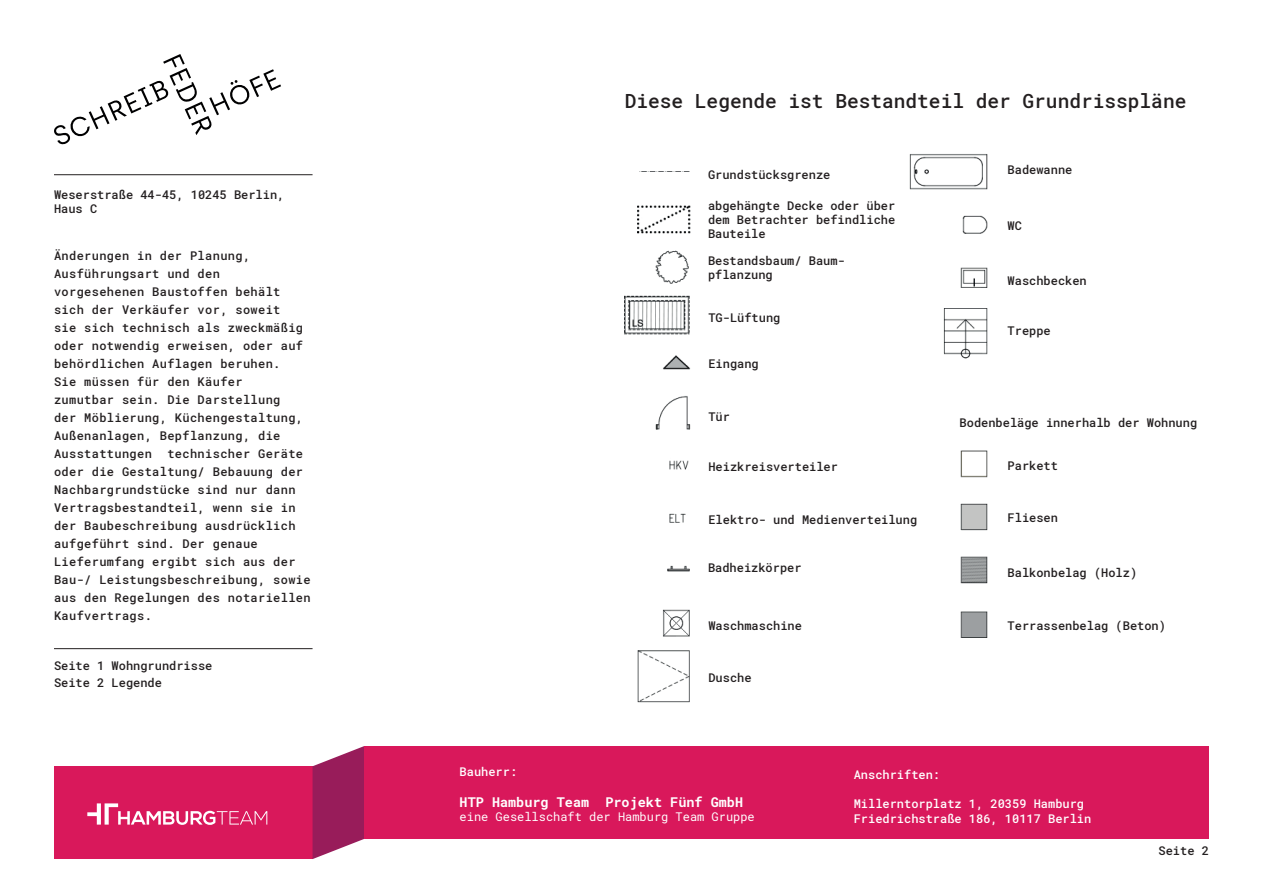
<style>
.page{position:relative;width:1263px;height:893px;background:#fff}
.page>*{position:absolute;margin:0;border:0;box-sizing:border-box;transform-origin:0 0}
.t1{font:500 19.5px "Roboto Mono";color:#231f20}
.t2{font:700 13.5px "Roboto Mono";color:#fff}
.t3{font:500 12px/18px "Roboto Mono";letter-spacing:.03em;color:#231f20}
.t4{font:500 12px/14.4px "Roboto Mono";color:#231f20}
.t5{font:500 12px/14.4px "Roboto Mono";color:#fff}
.t6{font:12px "Roboto Mono";color:#fff}
</style>
<div class="page">
<img style="left:624px;top:154px;width:364px;height:549px">
<div style="left:54px;top:766px;width:259px;height:93px;background:#d9185b"></div>
<svg style="left:313px;top:746px;width:51px;height:113px"></svg>
<div style="left:364px;top:746px;width:845px;height:93px;background:#d9185b"></div>
<hr style="left:54px;top:174px;width:259px;height:1px;background:#231f20">
<svg style="left:54px;top:54px;width:227px;height:91px"></svg>
<hr style="left:54px;top:648px;width:259px;height:1px;background:#231f20">
<svg style="left:87px;top:803px;width:180px;height:22px"></svg>
<p class="t4" style="left:54px;top:187px;width:232px">Weserstraße 44-45, 10245 Berlin,<br>Haus C</p>
<p class="t3" style="left:54px;top:246px;width:251px">Änderungen in der Planung,<br>Ausführungsart und den vorgesehenen Baustoffen behält sich der Verkäufer vor, soweit sie sich technisch als zweckmäßig oder notwendig erweisen, oder auf behördlichen Auflagen beruhen.<br>Sie müssen für den Käufer zumutbar sein. Die Darstellung der Möblierung, Küchengestaltung,<br>Außenanlagen, Bepflanzung, die<br>Ausstattungen</p>
<p class="t3" style="left:54px;top:444px;width:258px;text-indent:113px">technischer Geräte oder die Gestaltung/ Bebauung der<br>Nachbargrundstücke sind nur dann<br>Vertragsbestandteil, wenn sie in der Baubeschreibung ausdrücklich aufgeführt sind. Der genaue<br>Lieferumfang ergibt sich aus der<br>Bau-/ Leistungsbeschreibung, sowie aus den Regelungen des notariellen<br>Kaufvertrags.</p>
<p class="t4" style="left:54px;top:657px;width:160px;line-height:16.5px">Seite 1 Wohngrundrisse<br>Seite 2 Legende</p>
<h1 class="t1" style="left:625px;top:87px;width:563px">Diese Legende ist Bestandteil der Grundrisspläne</h1>
<p class="t4" style="left:708px;top:167px;width:124px">Grundstücksgrenze</p>
<p class="t3" style="left:708px;top:198px;width:189px;line-height:14.4px;text-align:justify">abgehängte Decke oder über dem Betrachter befindliche Bauteile</p>
<p class="t4" style="left:708px;top:253px;width:138px">Bestandsbaum/ Baum&shy;pflanzung</p>
<p class="t4" style="left:708px;top:310px;width:73px">TG-Lüftung</p>
<p class="t4" style="left:708px;top:356px;width:52px">Eingang</p>
<p class="t3" style="left:708px;top:407px;width:23px">Tür</p>
<p class="t4" style="left:708px;top:459px;width:131px">Heizkreisverteiler</p>
<p class="t4" style="left:708px;top:512px;width:210px">Elektro- und Medienverteilung</p>
<p class="t4" style="left:708px;top:560px;width:95px">Badheizkörper</p>
<p class="t4" style="left:708px;top:618px;width:95px">Waschmaschine</p>
<p class="t3" style="left:708px;top:669px;width:45px">Dusche</p>
<p class="t4" style="left:1007px;top:162px;width:66px">Badewanne</p>
<p class="t3" style="left:1007px;top:217px;width:16px">WC</p>
<p class="t4" style="left:1007px;top:274px;width:81px">Waschbecken</p>
<p class="t3" style="left:1007px;top:321px;width:45px">Treppe</p>
<p class="t4" style="left:960px;top:415px;width:239px">Bodenbeläge innerhalb der Wohnung</p>
<p class="t4" style="left:1007px;top:458px;width:52px">Parkett</p>
<p class="t4" style="left:1007px;top:511px;width:52px">Fliesen</p>
<p class="t4" style="left:1007px;top:565px;width:131px">Balkonbelag (Holz)</p>
<p class="t4" style="left:1007px;top:618px;width:160px">Terrassenbelag (Beton)</p>
<p class="t5" style="left:460px;top:764px;width:59px">Bauherr:</p>
<p class="t2" style="left:460px;top:792px;width:285px">HTP Hamburg Team Projekt Fünf GmbH</p>
<p class="t6" style="left:460px;top:809px;width:297px">eine Gesellschaft der Hamburg Team Gruppe</p>
<p class="t5" style="left:854px;top:767px;width:88px">Anschriften:</p>
<p class="t5" style="left:854px;top:796px;width:239px">Millerntorplatz 1, 20359 Hamburg<br>Friedrichstraße 186, 10117 Berlin</p>
<p class="t3" style="left:1158px;top:841px;width:52px">Seite 2</p>
</div>
